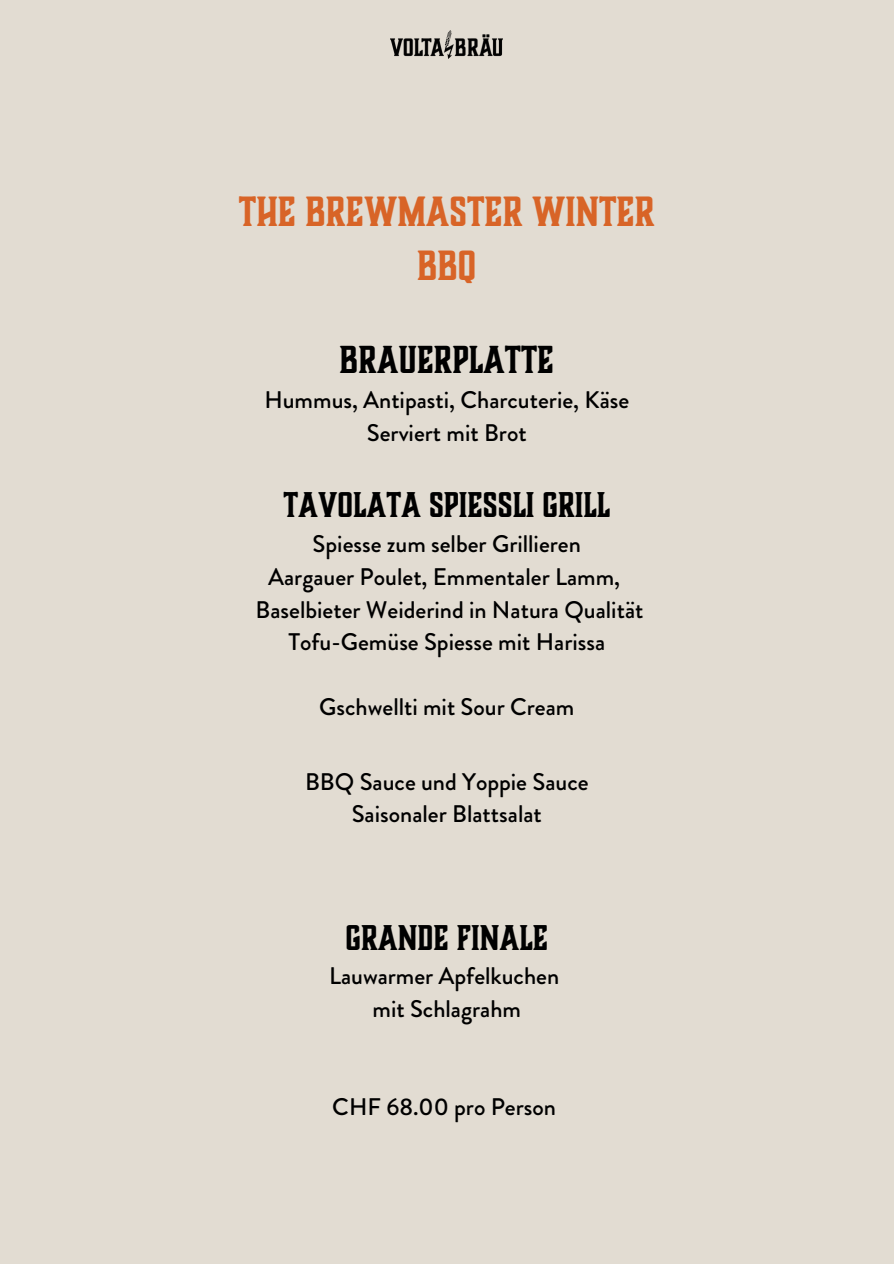
<style>
.page{position:relative;width:894px;height:1264px;background:#fff}
.page>*{position:absolute;margin:0;border:0;box-sizing:border-box;transform-origin:0 0}
.t1{font:700 39px/54px "Boucherie Block";color:#d86427;text-align:center}
.t2{font:700 36px "Boucherie Block";color:#000}
.t3{font:700 33px "Boucherie Block";color:#000}
.t4{font:500 24px "Brandon Grotesque";color:#000}
</style>
<div class="page">
<div style="left:0;top:0;width:893px;height:1263px;background:#e2dcd2"></div>
<img style="left:391px;top:30px;width:111px;height:28px">
<p class="t1" style="left:239px;top:185px;width:417px">THE BREWMASTER WINTER<br>BBQ</p>
<h1 class="t2" style="left:339px;top:336px;width:216px">BRAUERPLATTE</h1>
<p class="t4" style="left:264px;top:383px;width:366px">Hummus, Antipasti, Charcuterie, Käse</p>
<p class="t4" style="left:367px;top:415px;width:161px">Serviert mit Brot</p>
<p class="t3" style="left:283px;top:483px;width:328px">TAVOLATA SPIESSLI GRILL</p>
<p class="t4" style="left:312px;top:527px;width:270px">Spiesse zum selber Grillieren</p>
<p class="t4" style="left:268px;top:559px;width:353px">Aargauer Poulet, Emmentaler Lamm,</p>
<p class="t4" style="left:255px;top:592px;width:389px">Baselbieter Weiderind in Natura Qualität</p>
<p class="t4" style="left:288px;top:625px;width:318px">Tofu-Gemüse Spiesse mit Harissa</p>
<p class="t4" style="left:319px;top:690px;width:256px">Gschwellti mit Sour Cream</p>
<p class="t4" style="left:305px;top:764px;width:285px">BBQ Sauce und Yoppie Sauce</p>
<p class="t4" style="left:351px;top:797px;width:191px">Saisonaler Blattsalat</p>
<p class="t3" style="left:345px;top:915px;width:204px">GRANDE FINALE</p>
<p class="t4" style="left:329px;top:959px;width:232px">Lauwarmer Apfelkuchen</p>
<p class="t4" style="left:372px;top:991px;width:150px">mit Schlagrahm</p>
<p class="t4" style="left:332px;top:1089px;width:225px">CHF 68.00 pro Person</p>
</div>
